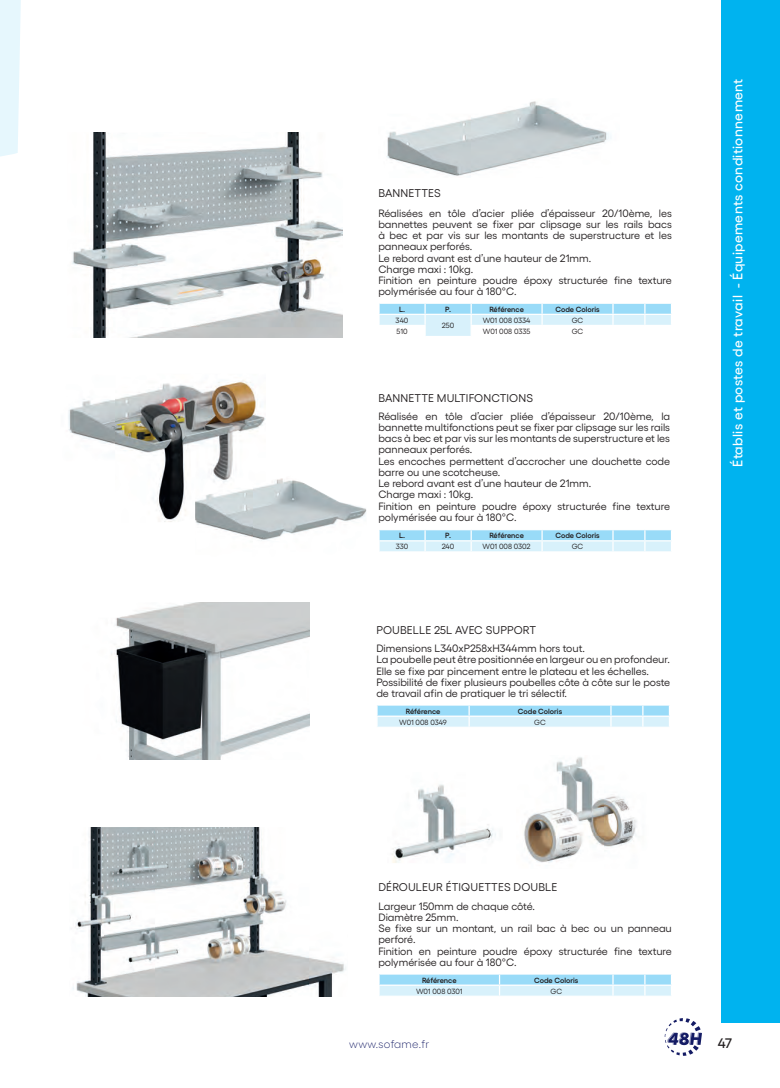
<style>
.page{position:relative;width:780px;height:1088px;background:#fff}
.page>*{position:absolute;margin:0;border:0;box-sizing:border-box;transform-origin:0 0}
.t1{font:500 13.75px "Gellix";letter-spacing:.025em;color:#fff}
.t2{font:500 13.75px "Gellix";color:#231f20}
.t3{font:11.25px "Gellix";letter-spacing:.01em;color:#231f20}
.t4{font:300 11.25px "Gellix";letter-spacing:.025em;color:#141b64}
.t5{font:10.62px/11.2px "Gellix";color:#231f20}
.t6{font:600 7.5px "Gellix";letter-spacing:-.005em;color:#231f20}
.t7{font:7.5px "Gellix";color:#231f20}
</style>
<div class="page">
<div style="left:721px;top:0;width:59px;height:1022px;background:#00b3ef"></div>
<svg style="left:0;top:0;width:21px;height:157px;background:#e8f7fd"></svg>
<svg style="left:664px;top:1018px;width:38px;height:38px"></svg>
<img style="left:392px;top:784px;width:104px;height:79px">
<img style="left:524px;top:757px;width:113px;height:106px">
<img style="left:72px;top:827px;width:274px;height:170px">
<svg style="left:379px;top:974px;width:293px;height:21px;background:#bee8f9"></svg>
<img style="left:386px;top:101px;width:225px;height:75px">
<img style="left:68px;top:380px;width:198px;height:142px">
<img style="left:195px;top:476px;width:171px;height:64px">
<img style="left:72px;top:133px;width:270px;height:205px">
<svg style="left:379px;top:303px;width:293px;height:33px"></svg>
<svg style="left:379px;top:530px;width:293px;height:22px;background:#c1e9fa"></svg>
<img style="left:111px;top:603px;width:198px;height:156px">
<svg style="left:377px;top:705px;width:293px;height:22px;background:#c0e8fa"></svg>
<p class="t3" style="left:378px;top:184px;width:64px">BANNETTES</p>
<p class="t5" style="left:378px;top:206px;width:295px">Réalisées en tôle d’acier pliée d’épaisseur 20/10ème, les bannettes peuvent se fixer par clipsage sur les rails bacs à bec et par vis sur les montants de superstructure et les panneaux perforés.<br>Le rebord avant est d’une hauteur de 21mm.<br>Charge maxi : 10kg.<br>Finition en peinture poudre époxy structurée fine texture polymérisée au four à 180°C.</p>
<p class="t6" style="left:399px;top:303px;width:8px">L.</p>
<p class="t6" style="left:445px;top:303px;width:7px">P.</p>
<p class="t6" style="left:489px;top:303px;width:36px">Référence</p>
<p class="t6" style="left:555px;top:303px;width:46px">Code Coloris</p>
<p class="t7" style="left:395px;top:315px;width:14px">340</p>
<p class="t7" style="left:442px;top:320px;width:14px">250</p>
<p class="t7" style="left:482px;top:315px;width:49px">W01 008 0334</p>
<p class="t7" style="left:571px;top:315px;width:13px">GC</p>
<p class="t7" style="left:396px;top:326px;width:12px">510</p>
<p class="t7" style="left:483px;top:326px;width:49px">W01 008 0335</p>
<p class="t7" style="left:571px;top:326px;width:13px">GC</p>
<p class="t3" style="left:378px;top:390px;width:156px">BANNETTE MULTIFONCTIONS</p>
<p class="t5" style="left:378px;top:409px;width:293px">Réalisée en tôle d’acier pliée d’épaisseur 20/10ème, la bannette multifonctions peut se fixer par clipsage sur les rails bacs à bec et par vis sur les montants de superstructure et les panneaux perforés.<br>Les encoches permettent d’accrocher une douchette code barre ou une scotcheuse.<br>Le rebord avant est d’une hauteur de 21mm.<br>Charge maxi : 10kg.<br>Finition en peinture poudre époxy structurée fine texture polymérisée au four à 180°C.</p>
<p class="t6" style="left:399px;top:530px;width:8px">L.</p>
<p class="t6" style="left:445px;top:530px;width:7px">P.</p>
<p class="t6" style="left:489px;top:530px;width:36px">Référence</p>
<p class="t6" style="left:555px;top:530px;width:46px">Code Coloris</p>
<p class="t7" style="left:396px;top:541px;width:14px">330</p>
<p class="t7" style="left:442px;top:541px;width:14px">240</p>
<p class="t7" style="left:482px;top:541px;width:49px">W01 008 0302</p>
<p class="t7" style="left:571px;top:541px;width:13px">GC</p>
<p class="t3" style="left:376px;top:621px;width:161px">POUBELLE 25L AVEC SUPPORT</p>
<p class="t5" style="left:376px;top:642px;width:295px">Dimensions L340xP258xH344mm hors tout.<br>La poubelle peut être positionnée en largeur ou en profondeur.<br>Elle se fixe par pincement entre le plateau et les échelles.<br>Possibilité de fixer plusieurs poubelles côte à côte sur le poste de travail afin de pratiquer le tri sélectif.</p>
<p class="t6" style="left:406px;top:705px;width:36px">Référence</p>
<p class="t6" style="left:518px;top:705px;width:46px">Code Coloris</p>
<p class="t7" style="left:399px;top:716px;width:49px">W01 008 0349</p>
<p class="t7" style="left:534px;top:716px;width:13px">GC</p>
<p class="t1" style="left:727px;top:467px;width:389px;rotate:-90deg">Établis et postes de travail - Équipements conditionnement</p>
<p class="t3" style="left:378px;top:879px;width:180px">DÉROULEUR ÉTIQUETTES DOUBLE</p>
<p class="t5" style="left:378px;top:899px;width:295px">Largeur 150mm de chaque côté.<br>Diamètre 25mm.<br>Se fixe sur un montant, un rail bac à bec ou un panneau perforé.<br>Finition en peinture poudre époxy structurée fine texture polymérisée au four à 180°C.</p>
<p class="t6" style="left:422px;top:974px;width:36px">Référence</p>
<p class="t6" style="left:534px;top:974px;width:46px">Code Coloris</p>
<p class="t7" style="left:416px;top:985px;width:48px">W01 008 0301</p>
<p class="t7" style="left:550px;top:985px;width:13px">GC</p>
<p class="t4" style="left:349px;top:1036px;width:81px">www.sofame.fr</p>
<p class="t2" style="left:717px;top:1033px;width:16px">47</p>
</div>
